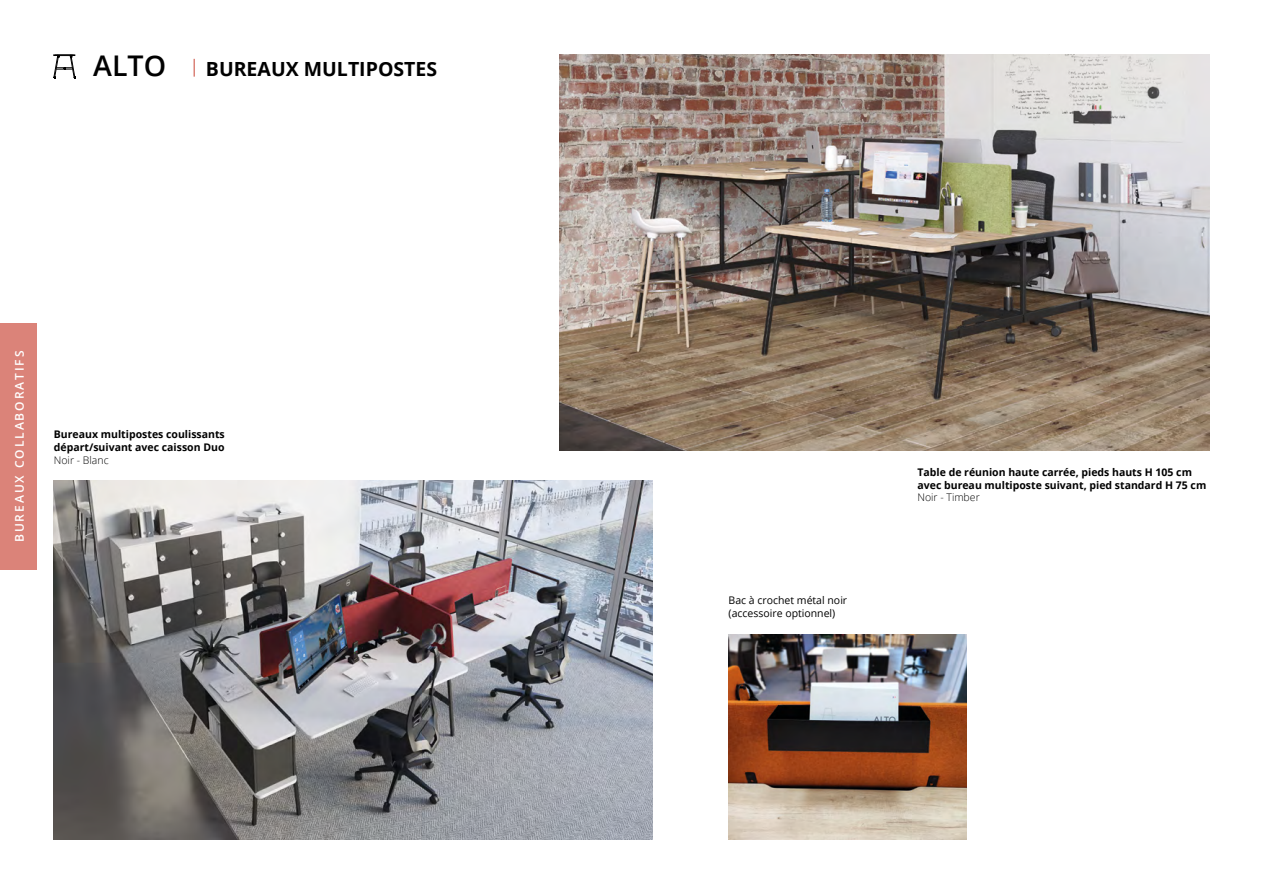
<style>
.page{position:relative;width:1263px;height:893px;background:#fff}
.page>*{position:absolute;margin:0;border:0;box-sizing:border-box;transform-origin:0 0}
.Titre_Gamme_Haut_de_page{font:600 28.5px "Open Sans";color:#000}
.t1{font:700 19.5px "Open Sans";color:#000}
.t2{font:600 12px "Open Sans";letter-spacing:.16em;color:#fff}
.Légende_image_ambiance{font:700 10.5px "Open Sans";color:#000}
.Légende_image_ambiance-2{font:10.5px "Open Sans";color:#000}
.Légende_image_ambiance-3{font:300 10.5px "Open Sans";color:#000}
</style>
<div class="page">
<div style="left:0;top:323px;width:36px;height:247px;background:#db8379"></div>
<img style="left:54px;top:480px;width:598px;height:359px">
<img style="left:559px;top:54px;width:650px;height:397px">
<svg style="left:54px;top:54px;width:22px;height:25px"></svg>
<svg style="left:193px;top:59px;width:2px;height:18px"></svg>
<img style="left:729px;top:634px;width:238px;height:205px">
<p class="Titre_Gamme_Haut_de_page" style="left:93px;top:46px;width:74px">ALTO</p>
<p class="t1" style="left:206px;top:55px;width:233px">BUREAUX MULTIPOSTES</p>
<p class="t2" style="left:11px;top:542px;width:193px;rotate:-90deg">BUREAUX COLLABORATIFS</p>
<p class="Légende_image_ambiance" style="left:54px;top:427px;width:172px">Bureaux multipostes coulissants</p>
<p class="Légende_image_ambiance" style="left:54px;top:440px;width:172px">départ/suivant avec caisson Duo</p>
<p class="Légende_image_ambiance-3" style="left:54px;top:452px;width:56px">Noir - Blanc</p>
<p class="Légende_image_ambiance-2" style="left:729px;top:593px;width:120px">Bac à crochet métal noir</p>
<p class="Légende_image_ambiance-2" style="left:729px;top:606px;width:108px">(accessoire optionnel)</p>
<p class="Légende_image_ambiance" style="left:917px;top:465px;width:276px">Table de réunion haute carrée, pieds hauts H 105 cm</p>
<p class="Légende_image_ambiance" style="left:917px;top:478px;width:290px">avec bureau multiposte suivant, pied standard H 75 cm</p>
<p class="Légende_image_ambiance-3" style="left:917px;top:490px;width:64px">Noir - Timber</p>
</div>
